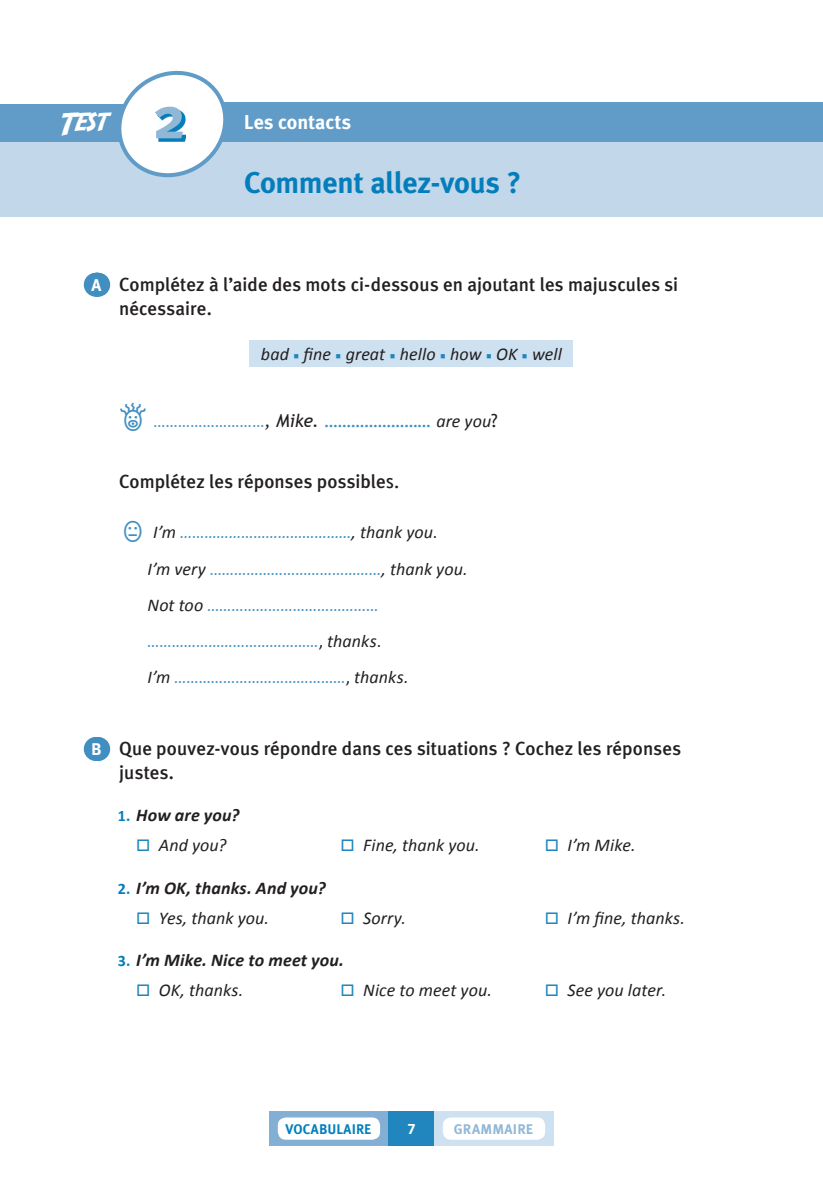
<style>
.page{position:relative;width:823px;height:1191px;background:#fff}
.page>*{position:absolute;margin:0;border:0;box-sizing:border-box;transform-origin:0 0}
.t1{font:31.2px "Adventure";color:#fff}
.t2{font:700 30px "Meta Plus";letter-spacing:-.01em;color:#047ebb}
.t3{font:700 20px "Meta Plus";letter-spacing:.005em;color:#fff}
.t4{font:500 19px/24px "Meta Plus";letter-spacing:.005em;color:#231f20}
.t5{font:italic 18px/36.2px "Calibri";color:#418fc1}
.t6{font:italic 18px "Calibri";letter-spacing:.005em;color:#231f20}
.t7{font:italic 700 18px/30px "Calibri";letter-spacing:.01em;color:#231f20}
.t8{font:18px "Calibri";color:#418fc1}
.t9{font:700 16px "Calibri";color:#fff}
.t10{font:700 14px "Meta Plus";letter-spacing:.01em;color:#0380bc}
.t11{font:700 14px "Meta Plus";letter-spacing:.01em;color:#91b7d7}
.s1{font-family:"Meta Plus";font-weight:700;font-size:60px;color:#91b7d7}
.s2{font-weight:700;font-size:17px;color:#fff}
.s3{color:#2186bd}
.s4{font-family:"Trebuchet MS";font-style:italic;color:#231f20}
.s5{font-family:"Trebuchet MS"}
.s6{font-style:italic;color:#231f20}
.s7{font-family:"Trebuchet MS";color:#231f20}
.s8{font-family:"Trebuchet MS";font-weight:400}
.s9{color:#231f20}
.s10{font-style:normal;color:#231f20}
.s11{font-style:normal;font-size:16px;color:#047ebb}
.s12{font-weight:400}
.s13{font-style:normal}
</style>
<div class="page">
<div style="left:434px;top:1111px;width:119px;height:34px;background:#cee1f1"></div>
<div style="left:269px;top:1111px;width:119px;height:34px;background:#84afd4"></div>
<div style="left:442px;top:1117px;width:103px;height:22px;background:#fff;border-radius:8px"></div>
<div style="left:278px;top:1117px;width:102px;height:22px;background:#fff;border-radius:8px"></div>
<div style="left:388px;top:1111px;width:46px;height:34px;background:#2186bd"></div>
<div style="left:0;top:142px;width:822px;height:75px;background:#c2d7ea"></div>
<svg style="left:96px;top:273px;width:2px;height:24px"></svg>
<div style="left:249px;top:340px;width:324px;height:27px;background:#cee1f1"></div>
<svg style="left:96px;top:737px;width:2px;height:24px"></svg>
<div style="left:196px;top:102px;width:626px;height:40px;background:#609cc7"></div>
<div style="left:0;top:104px;width:124px;height:38px;background:#609cc7"></div>
<svg style="left:119px;top:70px;width:105px;height:108px"></svg>
<img style="left:157px;top:110px;width:28px;height:32px">
<h1 class="t1" style="left:58px;top:103px;width:129px">Test <span class="s1">2</span></h1>
<p class="t3" style="left:244px;top:114px;width:109px">Les contacts</p>
<h2 class="t2" style="left:244px;top:171px;width:279px">Comment allez-vous ?</h2>
<p class="t4" style="left:119px;top:274px;width:560px;text-indent:-28px"><span class="s2">A</span> Complétez à l’aide des mots ci-dessous en ajoutant les majuscules si nécessaire.</p>
<p class="t6" style="left:261px;top:342px;width:302px">bad <span class="s3">▪</span> fine <span class="s3">▪</span> great <span class="s3">▪</span> hello <span class="s3">▪</span> how <span class="s3">▪</span> OK <span class="s3">▪</span> well</p>
<p class="t8" style="left:153px;top:410px;width:346px">………………………<span class="s4">, Mike.</span> <span class="s5">……………………</span> <span class="s6">are you</span><span class="s7">?</span></p>
<p class="t4" style="left:119px;top:471px;width:283px">Complétez les réponses possible<span class="s8">s.</span></p>
<p class="t5" style="left:147px;top:514px;width:321px;text-indent:6px"><span class="s9">I’m</span> ……………………………………<span class="s9">, thank you</span><span class="s10">.<br></span><span class="s9">I’m very</span> ……………………………………<span class="s9">, thank you.<br>Not too</span> …………………………………… ……………………………………<span class="s10">,</span> <span class="s9">thanks</span><span class="s10">.<br></span><span class="s9">I’m</span> ……………………………………<span class="s10">,</span> <span class="s9">thanks.</span></p>
<p class="t4" style="left:119px;top:738px;width:563px;text-indent:-28px"><span class="s2">B</span> Que pouvez-vous répondre dans ces situations ? Cochez les réponses justes.</p>
<p class="t7" style="left:159px;top:800px;width:82px;text-indent:-41px"><span class="s11">1.</span> How are you?<br><span class="s12">And you?</span></p>
<p class="t6" style="left:363px;top:834px;width:118px">Fine, thank you.</p>
<p class="t6" style="left:567px;top:834px;width:69px">I’m Mike.</p>
<p class="t7" style="left:159px;top:872px;width:168px;text-indent:-41px"><span class="s11">2.</span> I’m OK, thanks. And you?<br><span class="s12">Yes, thank you.</span></p>
<p class="t7" style="left:159px;top:944px;width:186px;text-indent:-41px"><span class="s11">3.</span> I’m Mike. Nice to meet you.<br><span class="s12">OK, thanks.</span></p>
<p class="t6" style="left:363px;top:906px;width:44px">Sorry.</p>
<p class="t6" style="left:567px;top:906px;width:119px">I’m fine, thanks.</p>
<p class="t6" style="left:363px;top:978px;width:130px">Nice to meet you.</p>
<p class="t6" style="left:567px;top:978px;width:99px">See you later<span class="s13">.</span></p>
<p class="t10" style="left:285px;top:1123px;width:87px">VOCABULAIRE</p>
<p class="t9" style="left:407px;top:1119px;width:10px">7</p>
<p class="t11" style="left:453px;top:1123px;width:81px">GRAMMAIRE</p>
</div>
